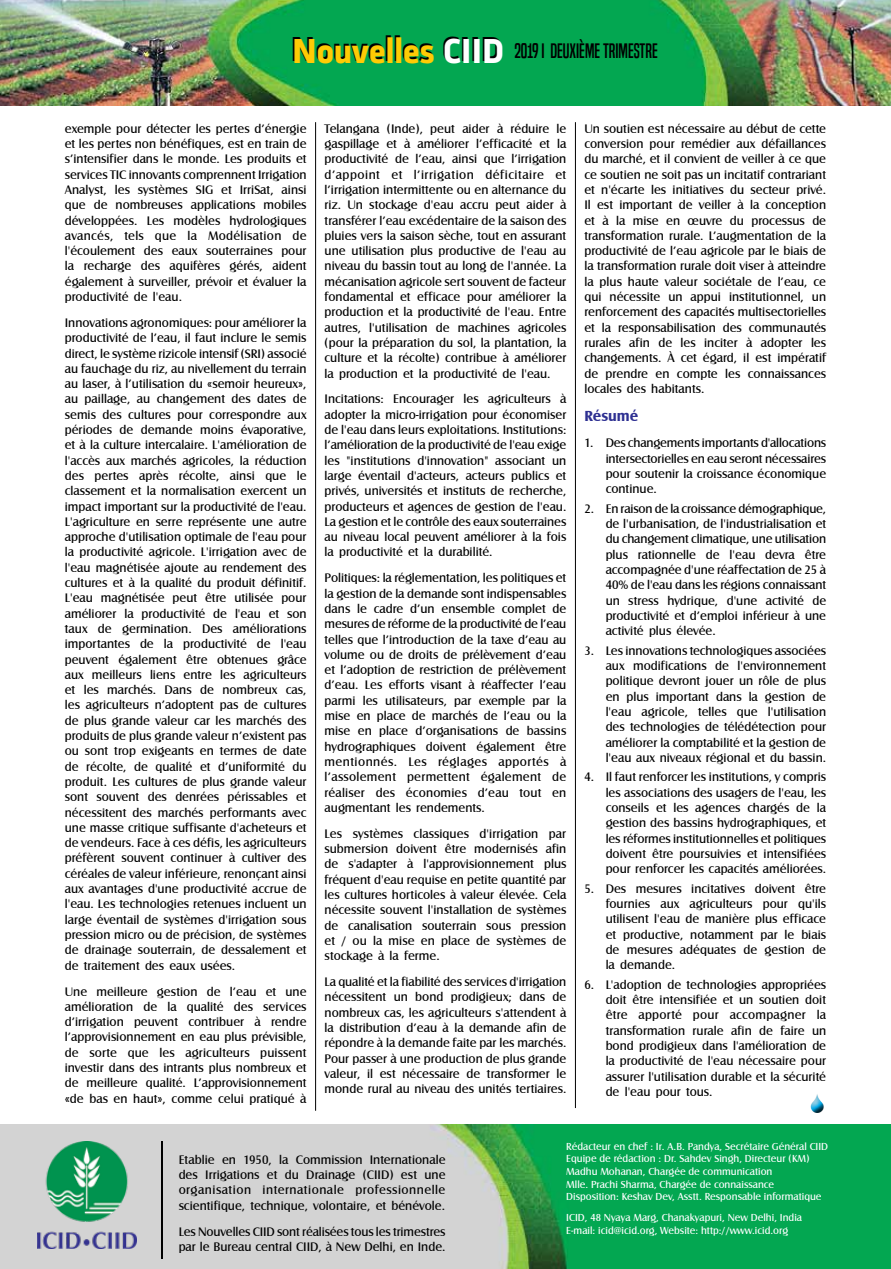
<style>
.page{position:relative;width:891px;height:1269px;background:#fff}
.page>*{position:absolute;margin:0;border:0;box-sizing:border-box;transform-origin:0 0}
.t1{font:700 36px "Alstom";color:#ffcb05}
.t2{font:19.5px "Built Titling Rg";color:#000}
.t3{font:700 15px "Castle T";color:#2e3092}
.t4{font:12.75px/15.3px "Castle T";color:#000;text-align:justify}
.t5{font:10.5px/12.6px "Castle T";color:#fff}
.s1{color:#fff}
</style>
<div class="page">
<img style="left:0;top:0;width:891px;height:105px">
<img style="left:0;top:1124px;width:891px;height:145px">
<img style="left:38px;top:1141px;width:99px;height:83px">
<img style="left:38px;top:1228px;width:99px;height:21px">
<hr style="left:161px;top:1141px;width:1px;height:118px;background:#000">
<div style="left:796px;top:1088px;width:43px;height:43px;background:#000;opacity:.5"></div>
<div style="left:800px;top:1088px;width:31px;height:30px;background:#fff"></div>
<div style="left:803px;top:1096px;width:32px;height:28px;background:#fff"></div>
<hr style="left:575px;top:122px;width:1px;height:986px;background:#000">
<hr style="left:315px;top:122px;width:1px;height:989px;background:#000">
<svg style="left:811px;top:1094px;width:13px;height:19px"></svg>
<h1 class="t1" style="left:292px;top:26px;width:213px">Nouvelles <span class="s1">CIID</span></h1>
<h2 class="t2" style="left:514px;top:40px;width:145px">2019 I DEUXIÈME TRIMESTRE</h2>
<p class="t4" style="left:65px;top:121px;width:243px">exemple pour détecter les pertes d’énergie et les pertes non bénéfiques, est en train de s’intensifier dans le monde. Les produits et services TIC innovants comprennent Irrigation Analyst, les systèmes SIG et IrriSat, ainsi que de nombreuses applications mobiles développées. Les modèles hydrologiques avancés, tels que la Modélisation de l'écoulement des eaux souterraines pour la recharge des aquifères gérés, aident également à surveiller, prévoir et évaluer la productivité de l'eau.</p>
<p class="t4" style="left:65px;top:315px;width:243px">Innovations agronomiques: pour améliorer la productivité de l’eau, il faut inclure le semis direct, le système rizicole intensif (SRI) associé au fauchage du riz, au nivellement du terrain au laser, à l’utilisation du «semoir heureux», au paillage, au changement des dates de semis des cultures pour correspondre aux périodes de demande moins évaporative, et à la culture intercalaire. L'amélioration de l'accès aux marchés agricoles, la réduction des pertes après récolte, ainsi que le classement et la normalisation exercent un impact important sur la productivité de l'eau.<br>L'agriculture en serre représente une autre approche d'utilisation optimale de l'eau pour la productivité agricole. L'irrigation avec de l'eau magnétisée ajoute au rendement des cultures et à la qualité du produit définitif.<br>L'eau magnétisée peut être utilisée pour améliorer la productivité de l'eau et son taux de germination. Des améliorations importantes de la productivité de l'eau peuvent également être obtenues grâce aux meilleurs liens entre les agriculteurs et les marchés. Dans de nombreux cas, les agriculteurs n’adoptent pas de cultures de plus grande valeur car les marchés des produits de plus grande valeur n’existent pas ou sont trop exigeants en termes de date de récolte, de qualité et d’uniformité du produit. Les cultures de plus grande valeur sont souvent des denrées périssables et nécessitent des marchés performants avec une masse critique suffisante d'acheteurs et de vendeurs. Face à ces défis, les agriculteurs préfèrent souvent continuer à cultiver des céréales de valeur inférieure, renonçant ainsi aux avantages d'une productivité accrue de l'eau. Les technologies retenues incluent un large éventail de systèmes d'irrigation sous pression micro ou de précision, de systèmes de drainage souterrain, de dessalement et de traitement des eaux usées.</p>
<p class="t4" style="left:65px;top:984px;width:243px">Une meilleure gestion de l’eau et une amélioration de la qualité des services d’irrigation peuvent contribuer à rendre l’approvisionnement en eau plus prévisible, de sorte que les agriculteurs puissent investir dans des intrants plus nombreux et de meilleure qualité. L’approvisionnement «de bas en haut», comme celui pratiqué à</p>
<p class="t4" style="left:325px;top:121px;width:243px">Telangana (Inde), peut aider à réduire le gaspillage et à améliorer l’efficacité et la productivité de l’eau, ainsi que l’irrigation d’appoint et l’irrigation déficitaire et l’irrigation intermittente ou en alternance du riz. Un stockage d'eau accru peut aider à transférer l’eau excédentaire de la saison des pluies vers la saison sèche, tout en assurant une utilisation plus productive de l'eau au niveau du bassin tout au long de l'année. La mécanisation agricole sert souvent de facteur fondamental et efficace pour améliorer la production et la productivité de l'eau. Entre autres, l'utilisation de machines agricoles (pour la préparation du sol, la plantation, la culture et la récolte) contribue à améliorer la production et la productivité de l'eau.</p>
<p class="t4" style="left:325px;top:392px;width:243px">Incitations: Encourager les agriculteurs à adopter la micro-irrigation pour économiser de l'eau dans leurs exploitations. Institutions: l’amélioration de la productivité de l'eau exige les "institutions d'innovation" associant un large éventail d'acteurs, acteurs publics et privés, universités et instituts de recherche, producteurs et agences de gestion de l'eau.<br>La gestion et le contrôle des eaux souterraines au niveau local peuvent améliorer à la fois la productivité et la durabilité.</p>
<p class="t4" style="left:325px;top:571px;width:243px">Politiques: la réglementation, les politiques et la gestion de la demande sont indispensables dans le cadre d’un ensemble complet de mesures de réforme de la productivité de l’eau telles que l’introduction de la taxe d’eau au volume ou de droits de prélèvement d’eau et l’adoption de restriction de prélèvement d’eau. Les efforts visant à réaffecter l’eau parmi les utilisateurs, par exemple par la mise en place de marchés de l’eau ou la mise en place d’organisations de bassins hydrographiques doivent également être mentionnés. Les réglages apportés à l’assolement permettent également de réaliser des économies d’eau tout en augmentant les rendements.</p>
<p class="t4" style="left:325px;top:826px;width:243px">Les systèmes classiques d'irrigation par submersion doivent être modernisés afin de s'adapter à l'approvisionnement plus fréquent d'eau requise en petite quantité par les cultures horticoles à valeur élevée. Cela nécessite souvent l'installation de systèmes de canalisation souterrain sous pression et / ou la mise en place de systèmes de stockage à la ferme.</p>
<p class="t4" style="left:325px;top:974px;width:243px">La qualité et la fiabilité des services d'irrigation nécessitent un bond prodigieux; dans de nombreux cas, les agriculteurs s'attendent à la distribution d’eau à la demande afin de répondre à la demande faite par les marchés.<br>Pour passer à une production de plus grande valeur, il est nécessaire de transformer le monde rural au niveau des unités tertiaires.</p>
<p class="t4" style="left:584px;top:121px;width:243px">Un soutien est nécessaire au début de cette conversion pour remédier aux défaillances du marché, et il convient de veiller à ce que ce soutien ne soit pas un incitatif contrariant et n'écarte les initiatives du secteur privé.<br>Il est important de veiller à la conception et à la mise en œuvre du processus de transformation rurale. L’augmentation de la productivité de l’eau agricole par le biais de la transformation rurale doit viser à atteindre la plus haute valeur sociétale de l’eau, ce qui nécessite un appui institutionnel, un renforcement des capacités multisectorielles et la responsabilisation des communautés rurales afin de les inciter à adopter les changements. À cet égard, il est impératif de prendre en compte les connaissances locales des habitants.</p>
<p class="t3" style="left:584px;top:408px;width:55px">Résumé</p>
<p class="t4" style="left:606px;top:436px;width:222px;text-indent:-21px">1. Des changements importants d'allocations intersectorielles en eau seront nécessaires pour soutenir la croissance économique continue.</p>
<p class="t4" style="left:606px;top:501px;width:222px;text-indent:-21px">2. En raison de la croissance démographique, de l'urbanisation, de l'industrialisation et du changement climatique, une utilisation plus rationnelle de l'eau devra être accompagnée d'une réaffectation de 25 à 40% de l'eau dans les régions connaissant un stress hydrique, d'une activité de productivité et d’emploi inférieur à une activité plus élevée.</p>
<p class="t4" style="left:606px;top:643px;width:222px;text-indent:-21px">3. Les innovations technologiques associées aux modifications de l'environnement politique devront jouer un rôle de plus en plus important dans la gestion de l'eau agricole, telles que l'utilisation des technologies de télédétection pour améliorer la comptabilité et la gestion de l'eau aux niveaux régional et du bassin.</p>
<p class="t4" style="left:606px;top:770px;width:222px;text-indent:-21px">4. Il faut renforcer les institutions, y compris les associations des usagers de l'eau, les conseils et les agences chargés de la gestion des bassins hydrographiques, et les réformes institutionnelles et politiques doivent être poursuivies et intensifiées pour renforcer les capacités améliorées.</p>
<p class="t4" style="left:606px;top:881px;width:222px;text-indent:-21px">5. Des mesures incitatives doivent être fournies aux agriculteurs pour qu'ils utilisent l'eau de manière plus efficace et productive, notamment par le biais de mesures adéquates de gestion de la demande.</p>
<p class="t4" style="left:606px;top:977px;width:222px;text-indent:-21px">6. L'adoption de technologies appropriées doit être intensifiée et un soutien doit être apporté pour accompagner la transformation rurale afin de faire un bond prodigieux dans l'amélioration de la productivité de l'eau nécessaire pour assurer l'utilisation durable et la sécurité de l'eau pour tous.</p>
<p class="t4" style="left:179px;top:1152px;width:268px">Etablie en 1950, la Commission Internationale des Irrigations et du Drainage (CIID) est une organisation internationale professionnelle scientifique, technique, volontaire, et bénévole.</p>
<p class="t4" style="left:179px;top:1224px;width:268px">Les Nouvelles CIID sont réalisées tous les trimestres par le Bureau central CIID, à New Delhi, en Inde.</p>
<p class="t5" style="left:566px;top:1140px;width:263px">Rédacteur en chef : Ir. A.B. Pandya, Secrétaire Général CIID Equipe de rédaction : Dr. Sahdev Singh, Directeur (KM)<br>Madhu Mohanan, Chargée de communication<br>Mlle. Prachi Sharma, Chargée de connaissance Disposition: Keshav Dev, Asstt. Responsable informatique</p>
<p class="t5" style="left:566px;top:1212px;width:237px">ICID, 48 Nyaya Marg, Chanakyapuri, New Delhi, India<br>E-mail: icid@icid.org, Website: http://www.icid.org</p>
</div>
